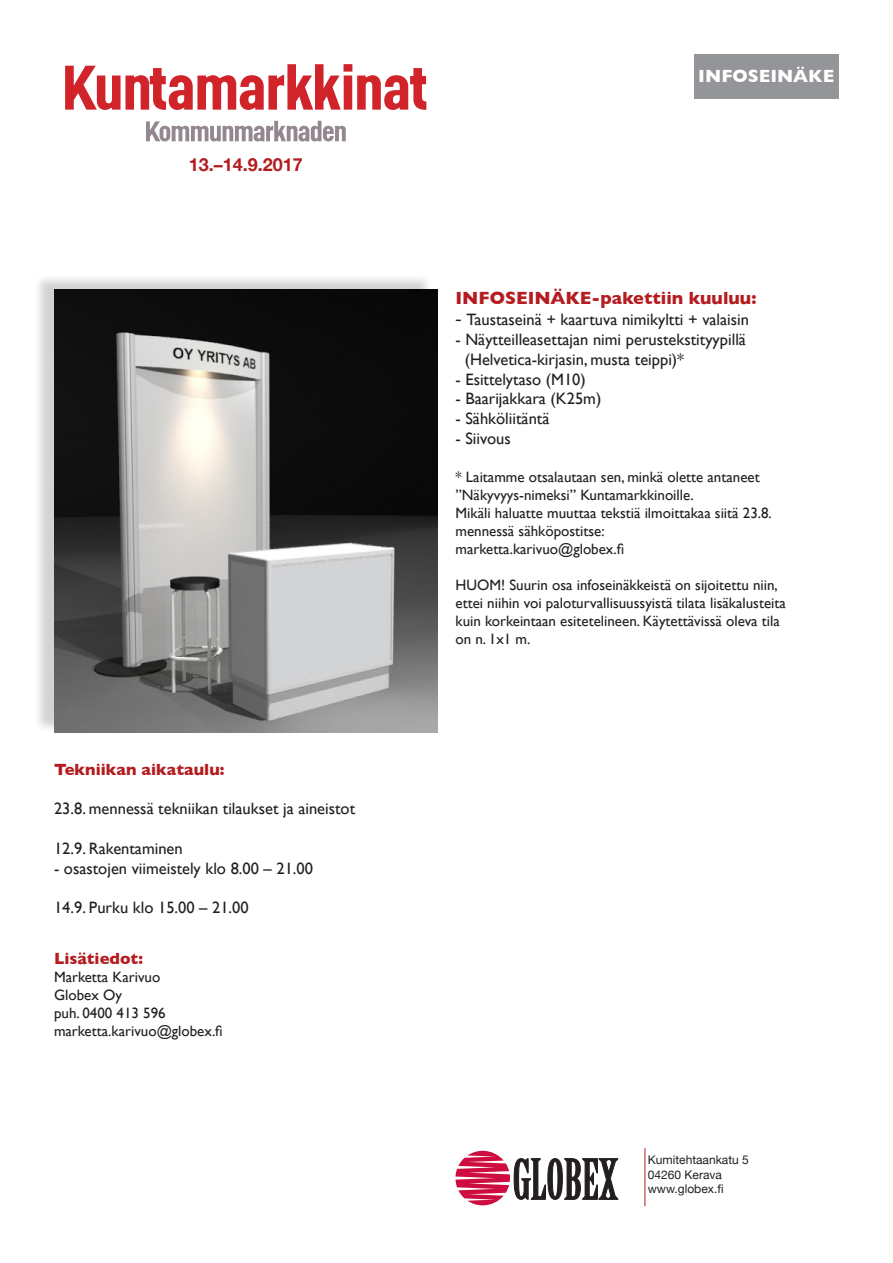
<style>
.page{position:relative;width:893px;height:1263px;background:#fff}
.page>*{position:absolute;margin:0;border:0;box-sizing:border-box;transform-origin:0 0}
.t1{font:700 18px "Gill Sans";color:#b41c20}
.t2{font:700 18px "Helvetica Neue";color:#b41c20}
.t3{font:700 18px "Gill Sans";color:#fff}
.t4{font:16.5px "Gill Sans";color:#231f20}
.t5{font:700 16.5px "Gill Sans";color:#b41c20}
.t6{font:15px/18px "Gill Sans";color:#231f20}
.t7{font:12px "Helvetica Neue";color:#231f20}
.s1{font-family:"Arial";font-size:18px}
</style>
<div class="page">
<div style="left:695px;top:54px;width:144px;height:44px;background:#939598"></div>
<svg style="left:455px;top:1151px;width:163px;height:54px"></svg>
<hr style="left:645px;top:1148px;width:1px;height:58px;background:#b41c20">
<svg style="left:65px;top:64px;width:361px;height:46px"></svg>
<svg style="left:146px;top:121px;width:200px;height:20px"></svg>
<div style="left:33px;top:273px;width:400px;height:460px;background:#231f20;opacity:.2"></div>
<img style="left:54px;top:289px;width:383px;height:443px">
<p class="t2" style="left:189px;top:150px;width:116px">13.–14.9.2017</p>
<p class="t5" style="left:54px;top:756px;width:172px">Tekniikan aikataulu:</p>
<p class="t4" style="left:54px;top:799px;width:303px">23.8. mennessä tekniikan tilaukset ja aineistot</p>
<p class="t4" style="left:54px;top:838px;width:130px">12.9. Rakentaminen</p>
<p class="t4" style="left:54px;top:858px;width:261px">- osastojen viimeistely klo 8.00 – 21.00</p>
<p class="t4" style="left:54px;top:898px;width:196px">14.9. Purku klo 15.00 – 21.00</p>
<p class="t5" style="left:54px;top:945px;width:90px">Lisätiedot:</p>
<p class="t6" style="left:54px;top:967px;width:108px">Marketta Karivuo</p>
<p class="t6" style="left:54px;top:985px;width:69px">Globex Oy</p>
<p class="t6" style="left:54px;top:1003px;width:113px">puh. 0400 413 596</p>
<p class="t6" style="left:54px;top:1021px;width:170px">marketta.karivuo@globex.fi</p>
<p class="t3" style="left:698px;top:62px;width:138px">INFOSEINÄKE</p>
<p class="t1" style="left:455px;top:283px;width:302px">INFOSEINÄKE-pakettiin kuuluu:</p>
<p class="t4" style="left:455px;top:310px;width:295px"><span class="s1">-</span> Taustaseinä + kaartuva nimikyltti + valaisin</p>
<p class="t4" style="left:455px;top:330px;width:292px">- Näytteilleasettajan nimi perustekstityypillä</p>
<p class="t4" style="left:465px;top:349px;width:221px">(Helvetica-kirjasin, musta teippi)*</p>
<p class="t4" style="left:455px;top:369px;width:132px">- Esittelytaso (M10)</p>
<p class="t4" style="left:455px;top:389px;width:147px">- Baarijakkara (K25m)</p>
<p class="t4" style="left:455px;top:409px;width:95px">- Sähköliitäntä</p>
<p class="t4" style="left:455px;top:429px;width:57px">- Siivous</p>
<p class="t6" style="left:455px;top:468px;width:306px">* Laitamme otsalautaan sen, minkä olette antaneet ”Näkyvyys-nimeksi” Kuntamarkkinoille.</p>
<p class="t6" style="left:455px;top:504px;width:318px">Mikäli haluatte muuttaa tekstiä ilmoittakaa siitä 23.8. mennessä sähköpostitse:</p>
<p class="t6" style="left:455px;top:540px;width:170px">marketta.karivuo@globex.fi</p>
<p class="t6" style="left:455px;top:576px;width:332px">HUOM! Suurin osa infoseinäkkeistä on sijoitettu niin, ettei niihin voi paloturvallisuussyistä tilata lisäkalusteita kuin korkeintaan esitetelineen. Käytettävissä oleva tila on n. 1x1 m.</p>
<p class="t7" style="left:648px;top:1151px;width:102px">Kumitehtaankatu 5</p>
<p class="t7" style="left:648px;top:1165px;width:76px">04260 Kerava</p>
<p class="t7" style="left:648px;top:1180px;width:77px">www.globex.fi</p>
</div>
